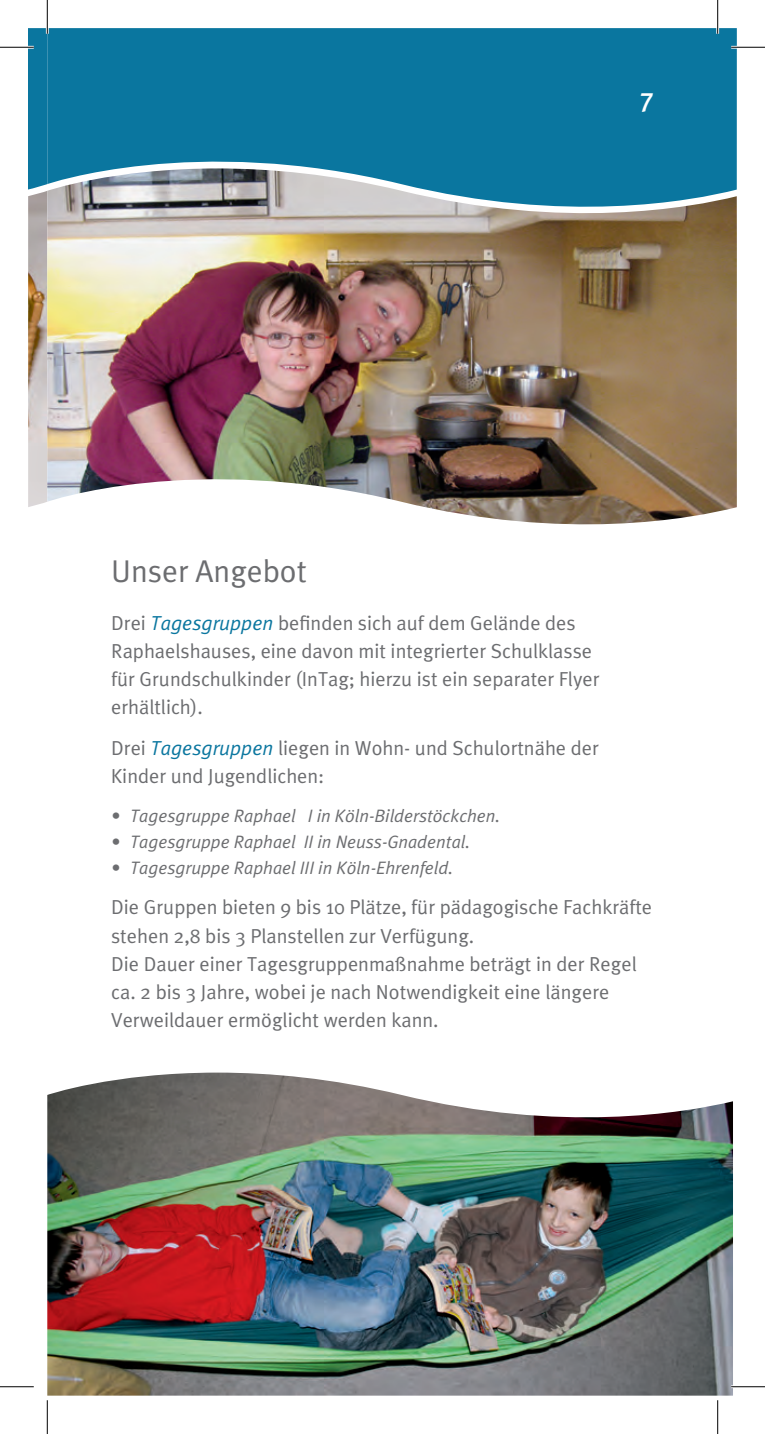
<style>
.page{position:relative;width:765px;height:1434px;background:#fff}
.page>*{position:absolute;margin:0;border:0;box-sizing:border-box;transform-origin:0 0}
.t1{font:31.5px "Meta Plus Normal";color:#6c6d70}
.t2{font:27px "Meta Plus Medium Caps";color:#fff}
.t3{font:20.25px/28.1px "Meta Plus Normal";color:#6c6d70}
.t4{font:italic 18px "Meta Plus Normal";color:#6c6d70}
.s1{font-style:italic;color:#0a769f}
</style>
<div class="page">
<img style="left:28px;top:235px;width:19px;height:272px">
<svg style="left:28px;top:28px;width:19px;height:207px;background:#3283a2"></svg>
<img style="left:47px;top:224px;width:689px;height:301px">
<svg style="left:47px;top:28px;width:689px;height:196px;background:#2e82a3"></svg>
<img style="left:47px;top:1073px;width:685px;height:323px">
<hr style="left:0;top:46px;width:34px;height:3px;background:#fff">
<hr style="left:730px;top:46px;width:34px;height:3px;background:#fff">
<hr style="left:730px;top:1385px;width:34px;height:3px;background:#fff">
<hr style="left:46px;top:0;width:3px;height:34px;background:#fff">
<hr style="left:716px;top:0;width:2px;height:34px;background:#fff">
<hr style="left:0;top:47px;width:34px;height:1px;background:#000">
<hr style="left:730px;top:47px;width:34px;height:1px;background:#000">
<hr style="left:0;top:1386px;width:34px;height:1px;background:#000">
<hr style="left:730px;top:1386px;width:34px;height:1px;background:#000">
<hr style="left:47px;top:0;width:1px;height:34px;background:#000">
<hr style="left:47px;top:1400px;width:1px;height:34px;background:#000">
<hr style="left:717px;top:0;width:1px;height:34px;background:#000">
<hr style="left:717px;top:1400px;width:1px;height:34px;background:#000">
<h2 class="t2" style="left:639px;top:86px;width:16px">7</h2>
<h1 class="t1" style="left:111px;top:553px;width:197px">Unser Angebot</h1>
<p class="t3" style="left:111px;top:608px;width:489px">Drei <span class="s1">Tagesgruppen</span> befinden sich auf dem Gelände des Raphaelshauses, eine davon mit integrierter Schulklasse für Grundschulkinder (InTag; hierzu ist ein separater Flyer erhältlich).</p>
<p class="t3" style="left:111px;top:734px;width:489px">Drei <span class="s1">Tagesgruppen</span> liegen in Wohn- und Schulortnähe der<br>Kinder und Jugendlichen:</p>
<p class="t4" style="left:111px;top:805px;width:390px">• Tagesgruppe Raphael I in Köln-Bilderstöckchen.</p>
<p class="t4" style="left:111px;top:831px;width:360px">• Tagesgruppe Raphael II in Neuss-Gnadental.</p>
<p class="t4" style="left:111px;top:857px;width:343px">• Tagesgruppe Raphael III in Köln-Ehrenfeld.</p>
<p class="t3" style="left:111px;top:893px;width:542px">Die Gruppen bieten 9 bis 10 Plätze, für pädagogische Fachkräfte stehen 2,8 bis 3 Planstellen zur Verfügung.<br>Die Dauer einer Tagesgruppenmaßnahme beträgt in der Regel ca. 2 bis 3 Jahre, wobei je nach Notwendigkeit eine längere Verweildauer ermöglicht werden kann.</p>
</div>
